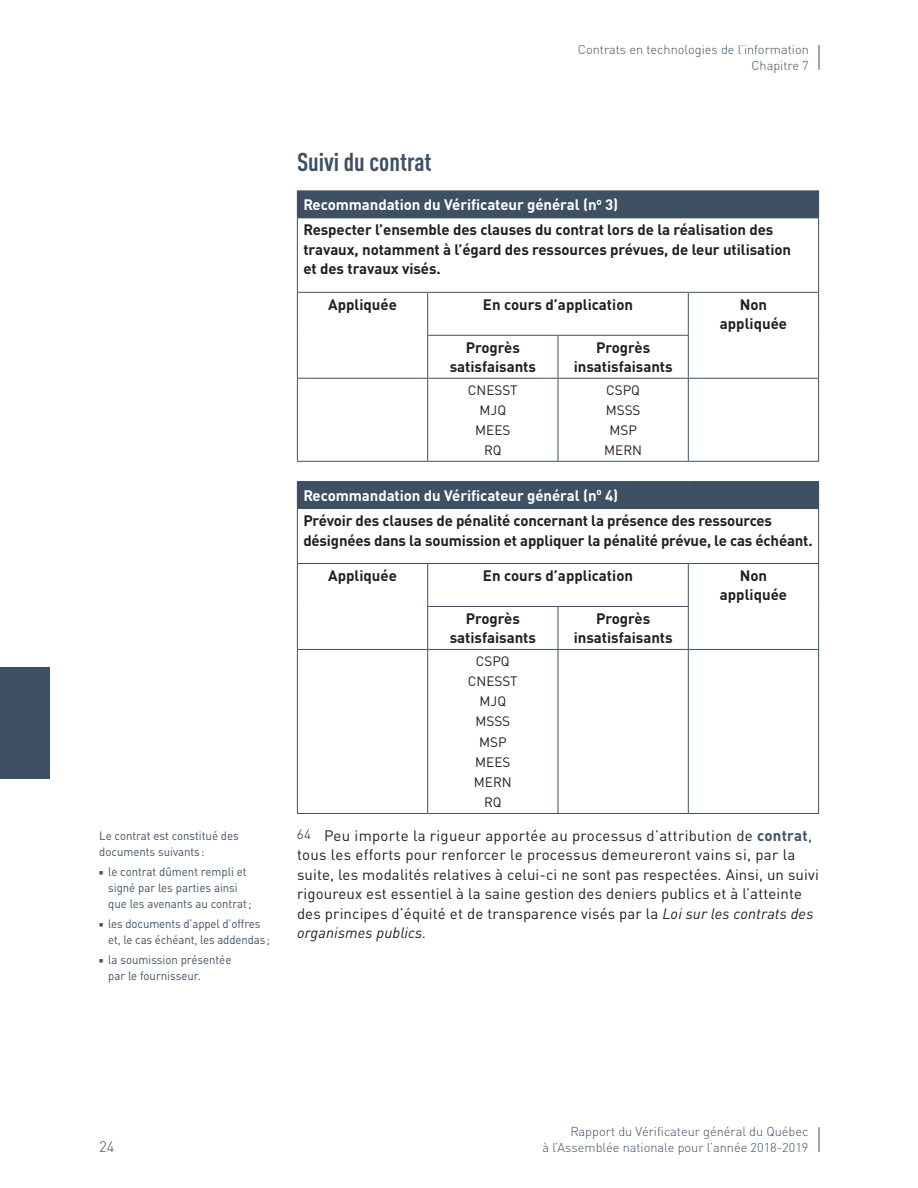
<style>
.page{position:relative;width:918px;height:1188px;background:#fff}
.page>*{position:absolute;margin:0;border:0;box-sizing:border-box;transform-origin:0 0}
.t1{font:700 condensed 25.5px "DIN Offc";color:#3e5164}
.t2{font:700 15px/19.5px "DIN Offc";letter-spacing:-.005em;color:#231f20;text-align:center}
.t3{font:15px/19.5px "DIN Offc";letter-spacing:.01em;color:#231f20}
.t4{font:300 15px "DIN Offc";color:#3e5164}
.t5{font:13.5px/20.2px "DIN Offc";color:#231f20;text-align:center}
.t6{font:300 12.75px/15.8px "DIN Offc";color:#3e5164;text-align:right}
.t7{font:12px/15.8px "DIN Offc";color:#3e5164;scale:.95 1}
.s1{color:#fff}
.s2{font-weight:300;font-size:13.5px}
.s3{font-weight:700;color:#3e5164}
.s4{font-style:italic}
</style>
<div class="page">
<div style="left:0;top:668px;width:50px;height:111px;background:#3e5164"></div>
<svg style="left:819px;top:1127px;width:1px;height:25px"></svg>
<svg style="left:819px;top:45px;width:1px;height:25px"></svg>
<div style="left:297px;top:191px;width:522px;height:27px;background:#3e5164"></div>
<hr style="left:297px;top:292px;width:131px;height:1px;background:#3e5164">
<hr style="left:428px;top:292px;width:130px;height:1px;background:#3e5164">
<hr style="left:427px;top:293px;width:1px;height:42px;background:#3e5164">
<hr style="left:558px;top:292px;width:130px;height:1px;background:#3e5164">
<hr style="left:688px;top:292px;width:131px;height:1px;background:#3e5164">
<hr style="left:688px;top:293px;width:1px;height:42px;background:#3e5164">
<hr style="left:427px;top:335px;width:131px;height:1px;background:#3e5164">
<hr style="left:427px;top:336px;width:1px;height:42px;background:#3e5164">
<hr style="left:558px;top:335px;width:131px;height:1px;background:#3e5164">
<hr style="left:558px;top:336px;width:1px;height:42px;background:#3e5164">
<hr style="left:688px;top:336px;width:1px;height:42px;background:#3e5164">
<hr style="left:297px;top:378px;width:131px;height:1px;background:#3e5164">
<hr style="left:428px;top:378px;width:130px;height:1px;background:#3e5164">
<hr style="left:427px;top:379px;width:1px;height:82px;background:#3e5164">
<hr style="left:558px;top:378px;width:130px;height:1px;background:#3e5164">
<hr style="left:558px;top:379px;width:1px;height:82px;background:#3e5164">
<hr style="left:688px;top:378px;width:131px;height:1px;background:#3e5164">
<hr style="left:688px;top:379px;width:1px;height:82px;background:#3e5164">
<hr style="left:297px;top:190px;width:131px;height:1px;background:#3e5164">
<hr style="left:428px;top:190px;width:130px;height:1px;background:#3e5164">
<hr style="left:558px;top:190px;width:130px;height:1px;background:#3e5164">
<hr style="left:688px;top:190px;width:131px;height:1px;background:#3e5164">
<hr style="left:297px;top:218px;width:1px;height:74px;background:#3e5164">
<hr style="left:818px;top:218px;width:1px;height:74px;background:#3e5164">
<hr style="left:297px;top:293px;width:1px;height:42px;background:#3e5164">
<hr style="left:818px;top:293px;width:1px;height:42px;background:#3e5164">
<hr style="left:297px;top:335px;width:1px;height:43px;background:#3e5164">
<hr style="left:818px;top:335px;width:1px;height:43px;background:#3e5164">
<hr style="left:297px;top:379px;width:1px;height:82px;background:#3e5164">
<hr style="left:818px;top:379px;width:1px;height:82px;background:#3e5164">
<hr style="left:297px;top:461px;width:131px;height:1px;background:#3e5164">
<hr style="left:428px;top:461px;width:130px;height:1px;background:#3e5164">
<hr style="left:558px;top:461px;width:130px;height:1px;background:#3e5164">
<hr style="left:688px;top:461px;width:131px;height:1px;background:#3e5164">
<div style="left:297px;top:482px;width:522px;height:27px;background:#3e5164"></div>
<hr style="left:297px;top:563px;width:131px;height:1px;background:#3e5164">
<hr style="left:428px;top:563px;width:130px;height:1px;background:#3e5164">
<hr style="left:427px;top:564px;width:1px;height:42px;background:#3e5164">
<hr style="left:558px;top:563px;width:130px;height:1px;background:#3e5164">
<hr style="left:688px;top:563px;width:131px;height:1px;background:#3e5164">
<hr style="left:688px;top:564px;width:1px;height:42px;background:#3e5164">
<hr style="left:427px;top:606px;width:131px;height:1px;background:#3e5164">
<hr style="left:427px;top:607px;width:1px;height:42px;background:#3e5164">
<hr style="left:558px;top:606px;width:131px;height:1px;background:#3e5164">
<hr style="left:558px;top:607px;width:1px;height:42px;background:#3e5164">
<hr style="left:688px;top:607px;width:1px;height:42px;background:#3e5164">
<hr style="left:297px;top:649px;width:131px;height:1px;background:#3e5164">
<hr style="left:428px;top:649px;width:130px;height:1px;background:#3e5164">
<hr style="left:427px;top:650px;width:1px;height:163px;background:#3e5164">
<hr style="left:558px;top:649px;width:130px;height:1px;background:#3e5164">
<hr style="left:558px;top:650px;width:1px;height:163px;background:#3e5164">
<hr style="left:688px;top:649px;width:131px;height:1px;background:#3e5164">
<hr style="left:688px;top:650px;width:1px;height:163px;background:#3e5164">
<hr style="left:297px;top:481px;width:131px;height:1px;background:#3e5164">
<hr style="left:428px;top:481px;width:130px;height:1px;background:#3e5164">
<hr style="left:558px;top:481px;width:130px;height:1px;background:#3e5164">
<hr style="left:688px;top:481px;width:131px;height:1px;background:#3e5164">
<hr style="left:297px;top:509px;width:1px;height:54px;background:#3e5164">
<hr style="left:818px;top:509px;width:1px;height:54px;background:#3e5164">
<hr style="left:297px;top:564px;width:1px;height:42px;background:#3e5164">
<hr style="left:818px;top:564px;width:1px;height:42px;background:#3e5164">
<hr style="left:297px;top:606px;width:1px;height:43px;background:#3e5164">
<hr style="left:818px;top:606px;width:1px;height:43px;background:#3e5164">
<hr style="left:297px;top:650px;width:1px;height:163px;background:#3e5164">
<hr style="left:818px;top:650px;width:1px;height:163px;background:#3e5164">
<hr style="left:297px;top:813px;width:131px;height:1px;background:#3e5164">
<hr style="left:428px;top:813px;width:130px;height:1px;background:#3e5164">
<hr style="left:558px;top:813px;width:130px;height:1px;background:#3e5164">
<hr style="left:688px;top:813px;width:131px;height:1px;background:#3e5164">
<p class="t6" style="left:578px;top:41px;width:232px">Contrats en technologies de l’information<br>Chapitre 7</p>
<p class="t7" style="left:99px;top:828px;width:148px">Le contrat est constitué des documents suivants :</p>
<p class="t7" style="left:108px;top:864px;width:153px">le contrat dûment rempli et signé par les parties ainsi que les avenants au contrat;</p>
<p class="t7" style="left:108px;top:916px;width:172px">les documents d’appel d’offres et, le cas échéant, les addendas;</p>
<p class="t7" style="left:108px;top:952px;width:131px">la soumission présentée par le fournisseur.</p>
<h1 class="t1" style="left:297px;top:146px;width:136px">Suivi du contrat</h1>
<p class="t2" style="left:303px;top:191px;width:471px;line-height:25.2px;text-align:left"><span class="s1">Recommandation du Vérificateur général (n</span><sup>o</sup> <span class="s1">3)<br></span>Respecter l’ensemble des clauses du contrat lors de la réalisation des</p>
<p class="t2" style="left:303px;top:239px;width:489px;text-align:left">travaux, notamment à l’égard des ressources prévues, de leur utilisation et des travaux visés.</p>
<p class="t2" style="left:328px;top:294px;width:70px">Appliquée</p>
<p class="t2" style="left:483px;top:294px;width:152px">En cours d’application</p>
<p class="t2" style="left:720px;top:294px;width:69px">Non appliquée</p>
<p class="t2" style="left:450px;top:337px;width:88px">Progrès satisfaisants</p>
<p class="t2" style="left:574px;top:337px;width:101px">Progrès insatisfaisants</p>
<p class="t5" style="left:468px;top:379px;width:51px">CNESST<br>MJQ<br>MEES<br>RQ</p>
<p class="t5" style="left:604px;top:379px;width:39px">CSPQ<br>MSSS<br>MSP<br>MERN</p>
<p class="t2" style="left:303px;top:482px;width:470px;line-height:25.2px;text-align:left"><span class="s1">Recommandation du Vérificateur général (n</span><sup>o</sup> <span class="s1">4)<br></span>Prévoir des clauses de pénalité concernant la présence des ressources</p>
<p class="t2" style="left:303px;top:530px;width:511px">désignées dans la soumission et appliquer la pénalité prévue, le cas échéant.</p>
<p class="t2" style="left:328px;top:565px;width:70px">Appliquée</p>
<p class="t2" style="left:483px;top:565px;width:152px">En cours d’application</p>
<p class="t2" style="left:720px;top:565px;width:69px">Non appliquée</p>
<p class="t2" style="left:450px;top:608px;width:88px">Progrès satisfaisants</p>
<p class="t2" style="left:574px;top:608px;width:101px">Progrès insatisfaisants</p>
<p class="t5" style="left:468px;top:650px;width:51px">CSPQ<br>CNESST<br>MJQ<br>MSSS<br>MSP<br>MEES<br>MERN<br>RQ</p>
<p class="t3" style="left:297px;top:825px;width:523px"><span class="s2">64</span> Peu importe la rigueur apportée au processus d’attribution de <span class="s3">contrat</span>, tous les efforts pour renforcer le processus demeureront vains si, par la suite, les modalités relatives à celui-ci ne sont pas respectées. Ainsi, un suivi rigoureux est essentiel à la saine gestion des deniers publics et à l’atteinte des principes d’équité et de transparence visés par la <span class="s4">Loi sur les contrats des organismes publics.</span></p>
<p class="t4" style="left:99px;top:1137px;width:17px">24</p>
<p class="t6" style="left:542px;top:1124px;width:268px">Rapport du Vérificateur général du Québec<br>à l’Assemblée nationale pour l’année 2018-2019</p>
</div>
